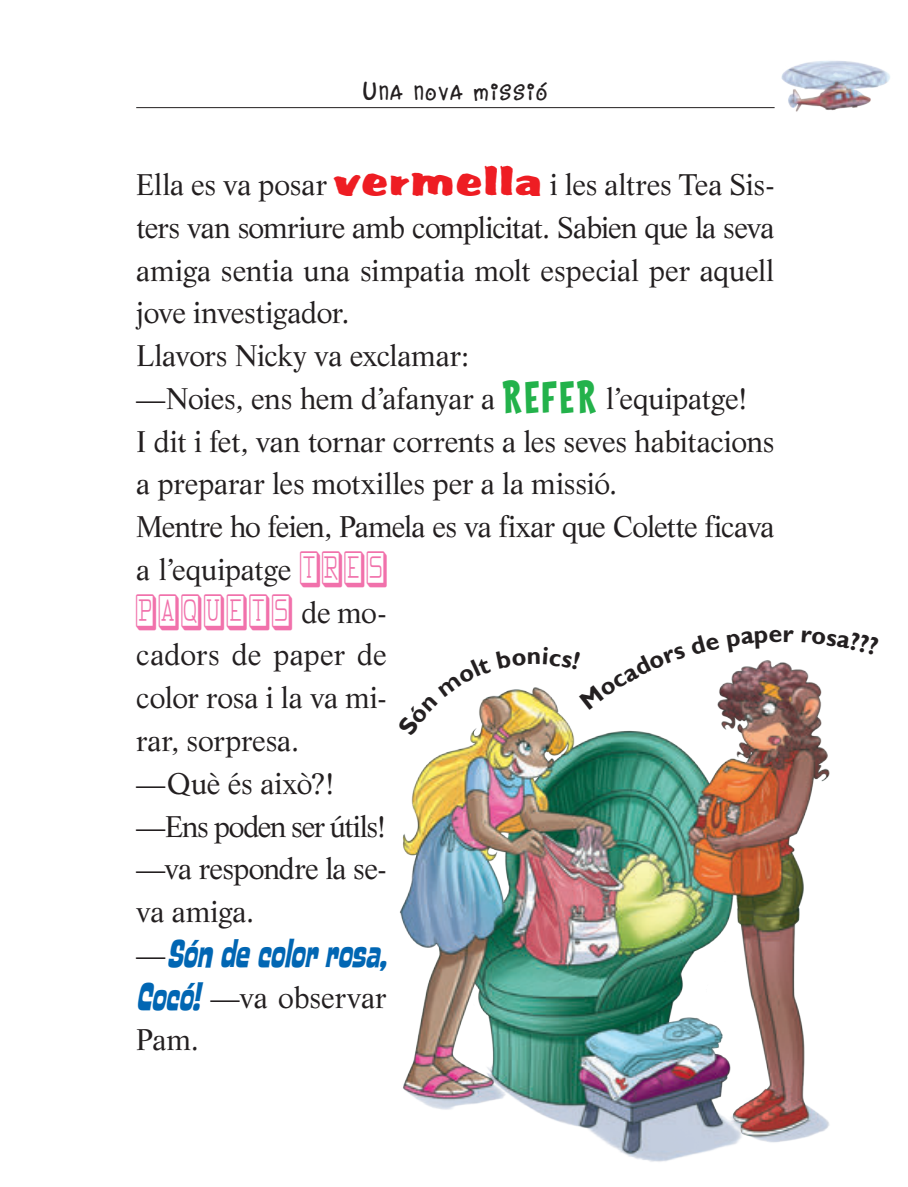
<style>
.page{position:relative;width:908px;height:1187px;background:#fff}
.page>*{position:absolute;margin:0;border:0;box-sizing:border-box;transform-origin:0 0}
.t1{font:italic 38.25px "Ed Interlock";color:#0166b3;scale:.87 1}
.t2{font:36px "Feggolite Keyed";letter-spacing:.1em;color:#f171ab;scale:.74 1}
.t3{font:30.38px "Dance Party";letter-spacing:.055em;color:#231f20}
.t4{font:29.25px/42.8px "Life";letter-spacing:-.015em;color:#231f20}
.s1{font-size:40.5px}
.s2{font-family:"Accent URWT Norm";font-size:45px;color:#ee1d23}
.s3{font-family:"Coop";font-weight:700;font-size:45px;color:#23b24b}
.s4{font-family:"Feggolite Keyed";font-size:36px;color:#f171ab}
.s5{font-family:"Life";font-size:29.25px;color:#231f20}
.s6{font-family:"Life";font-style:normal;font-size:29.25px;color:#231f20}
.s7{font-family:"Ed Interlock";font-style:italic;font-size:38.25px;color:#0166b3}
</style>
<div class="page">
<img style="left:399px;top:660px;width:431px;height:502px">
<hr style="left:136px;top:107px;width:638px;height:1px;background:#231f20">
<img style="left:772px;top:61px;width:118px;height:51px">
<svg style="left:399px;top:660px;width:320px;height:76px"></svg>
<p class="t3" style="left:363px;top:76px;width:185px"><span class="s1">U</span>na nova missió</p>
<p class="t4" style="left:136px;top:163px;width:640px">Ella es va posar <span class="s2">vermella</span> i les altres Tea Sis&shy;ters van somriure amb complicitat. Sabien que la seva amiga sentia una simpatia molt especial per aquell jove investigador.<br>Llavors Nicky va exclamar:<br>—Noies, ens hem d’afanyar a <span class="s3">REFER</span> l’equipatge!<br>I dit i fet, van tornar corrents a les seves habitacions a preparar les motxilles per a la missió.<br>Mentre ho feien, Pamela es va fixar que Colette ficava a l’equipatge <span class="s4">TRES</span></p>
<p class="t2" style="left:136px;top:592px;width:340px">PAQUETS <span class="s5">de mo-</span></p>
<p class="t4" style="left:136px;top:633px;width:252px">cadors de paper de color rosa i la va mi&shy;rar, sorpresa. —Què és això?! —Ens poden ser útils! —va respondre la se&shy;va amiga.</p>
<h1 class="t1" style="left:136px;top:931px;width:299px"><span class="s6">—</span> Sóndecolorrosa,</h1>
<p class="t4" style="left:136px;top:975px;width:252px"><span class="s7">Cocó!</span> —va observar<br>Pam.</p>
</div>
